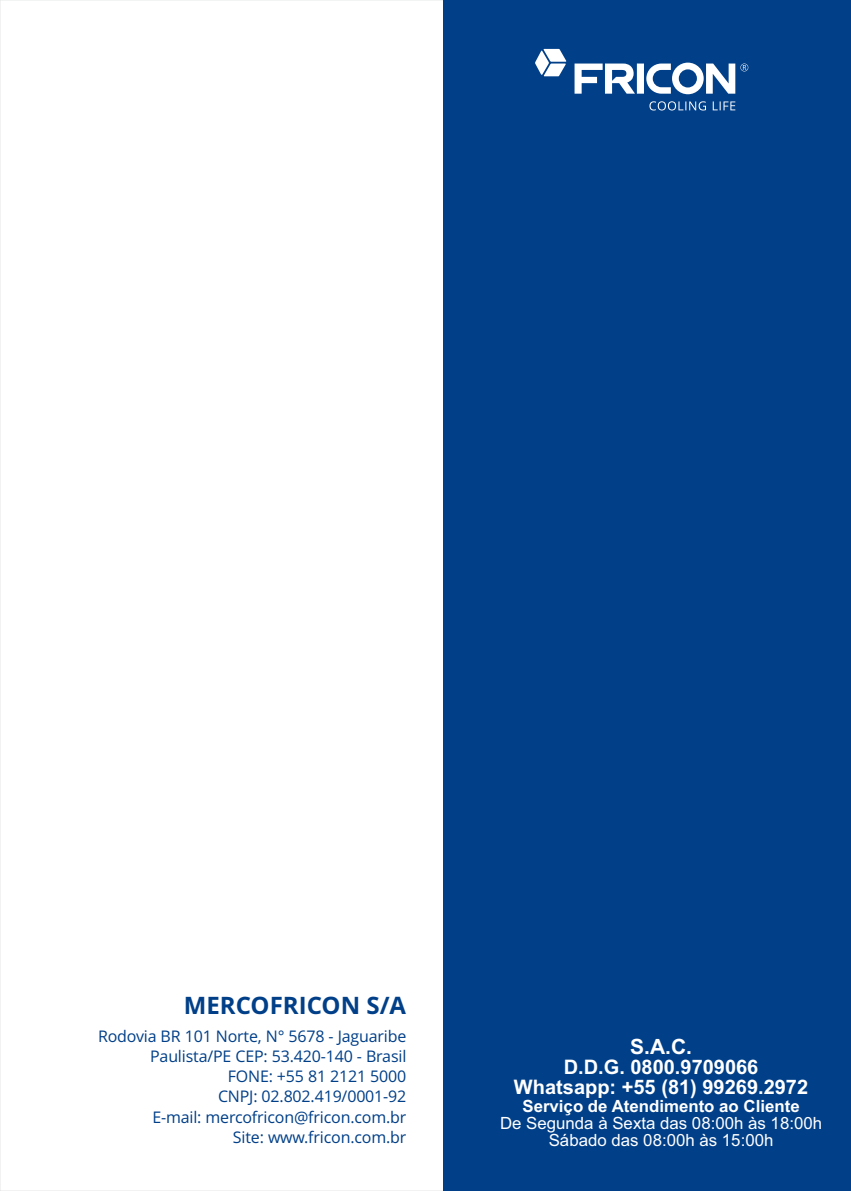
<style>
.page{position:relative;width:851px;height:1191px;background:#fff}
.page>*{position:absolute;margin:0;border:0;box-sizing:border-box;transform-origin:0 0}
.t1{font:700 24px "Open Sans";color:#013f88}
.t2{font:700 21px "Arial";color:#fff}
.t3{font:700 20px/20.2px "Arial";color:#fff;text-align:center}
.t4{font:16.8px/17px "Arial";color:#fff;text-align:center}
.t5{font:700 16.8px "Arial";color:#fff}
.t6{font:16px/20.2px "Open Sans";letter-spacing:-.01em;color:#013f88;text-align:right}
</style>
<div class="page">
<div style="left:443px;top:0;width:407px;height:1191px;background:#013f88"></div>
<svg style="left:649px;top:101px;width:86px;height:9px"></svg>
<svg style="left:574px;top:63px;width:174px;height:31px"></svg>
<svg style="left:535px;top:49px;width:31px;height:27px"></svg>
<h1 class="t1" style="left:184px;top:995px;width:224px">MERCOFRICON S/A</h1>
<p class="t6" style="left:98px;top:1027px;width:310px">Rodovia BR 101 Norte, N° 5678 - Jaguaribe<br>Paulista/PE CEP: 53.420-140 - Brasil<br>FONE: +55 81 2121 5000<br>CNPJ: 02.802.419/0001-92<br>E-mail: mercofricon@fricon.com.br<br>Site: www.fricon.com.br</p>
<h2 class="t2" style="left:630px;top:1038px;width:63px">S.A.C.</h2>
<p class="t3" style="left:514px;top:1059px;width:296px">D.D.G. 0800.9709066<br>Whatsapp: +55 (81) 99269.2972</p>
<p class="t5" style="left:522px;top:1099px;width:279px">Serviço de Atendimento ao Cliente</p>
<p class="t4" style="left:500px;top:1116px;width:323px">De Segunda à Sexta das 08:00h às 18:00h<br>Sábado das 08:00h às 15:00h</p>
</div>
